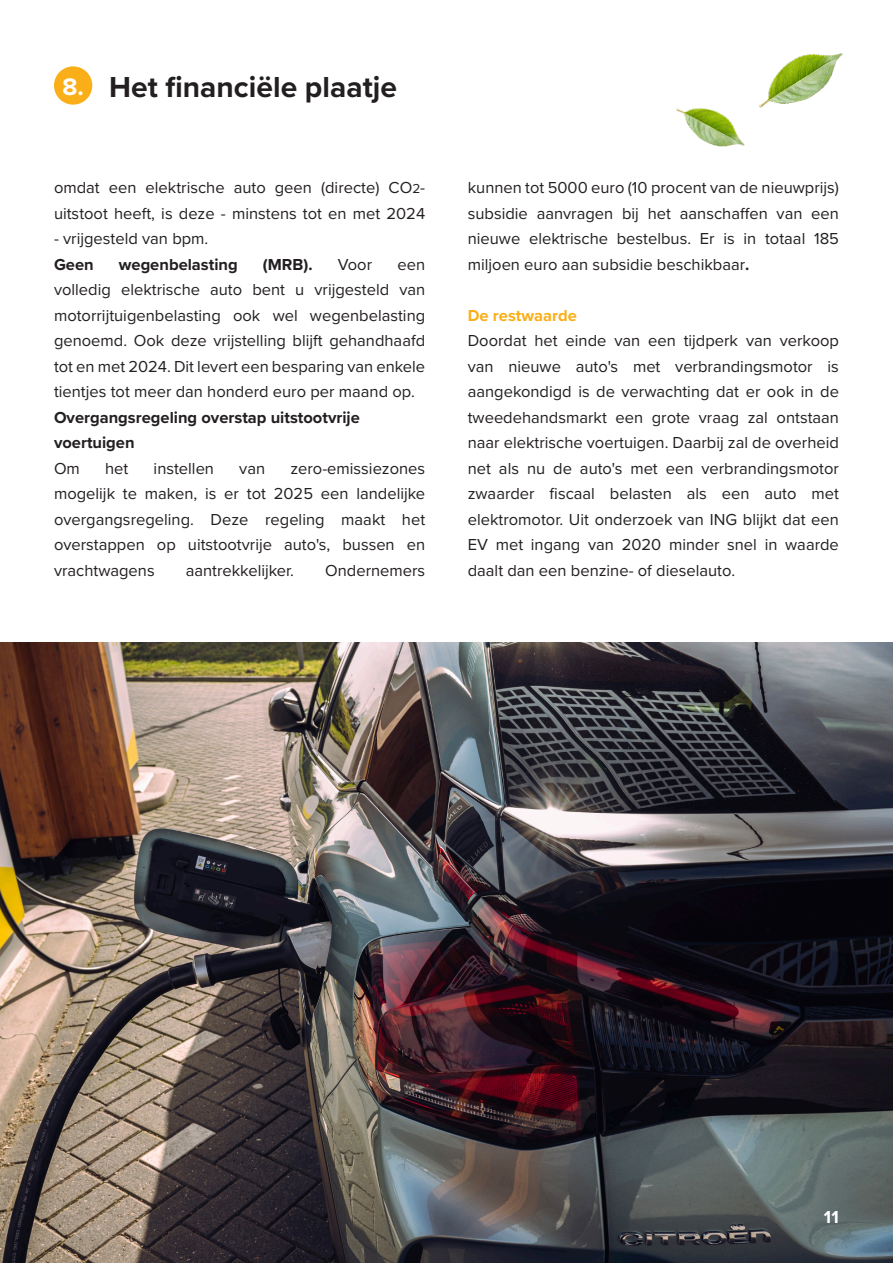
<style>
.page{position:relative;width:893px;height:1263px;background:#fff}
.page>*{position:absolute;margin:0;border:0;box-sizing:border-box;transform-origin:0 0}
.Koppen{font:700 30px "Proxima Nova";color:#231f20}
.t1{font:700 24.75px "Proxima Nova";color:#fff}
.t2{font:700 18px "Proxima Nova";color:#fff}
.t3{font:16.5px/25.5px "Proxima Nova";color:#231f20;text-align:justify}
.t4{font:700 16.5px/25.5px "Proxima Nova";color:#231f20}
.t5{font:700 16.5px "Proxima Nova";color:#faaf18}
.s1{font-size:13.5px}
.s2{font-weight:700}
</style>
<div class="page">
<img style="left:0;top:643px;width:893px;height:620px">
<div style="left:54px;top:66px;width:38px;height:39px;background:#faaf18;border-radius:50%"></div>
<img style="left:676px;top:53px;width:167px;height:94px">
<p class="t1" style="left:62px;top:69px;width:23px">8.</p>
<p class="Koppen" style="left:109px;top:65px;width:289px">Het financiële plaatje</p>
<p class="t3" style="left:54px;top:174px;width:373px">omdat een elektrische auto geen (directe) CO<span class="s1">2</span>- uitstoot heeft, is deze - minstens tot en met 2024</p>
<p class="t3" style="left:54px;top:225px;width:156px">- vrijgesteld van bpm.</p>
<p class="t4" style="left:54px;top:251px;width:41px">Geen</p>
<p class="t4" style="left:119px;top:251px;width:120px">wegenbelasting</p>
<p class="t4" style="left:263px;top:251px;width:51px">(MRB).</p>
<p class="t3" style="left:338px;top:251px;width:36px">Voor</p>
<p class="t3" style="left:54px;top:251px;width:373px;text-indent:344px">een volledig elektrische auto bent u vrijgesteld van motorrijtuigenbelasting ook wel wegenbelasting genoemd. Ook deze vrijstelling blijft gehandhaafd tot en met 2024. Dit levert een besparing van enkele tientjes tot meer dan honderd euro per maand op.</p>
<p class="t4" style="left:54px;top:404px;width:307px">Overgangsregeling overstap uitstootvrije voertuigen</p>
<p class="t3" style="left:54px;top:455px;width:27px">Om</p>
<p class="t3" style="left:105px;top:455px;width:25px">het</p>
<p class="t3" style="left:154px;top:455px;width:62px">instellen</p>
<p class="t3" style="left:239px;top:455px;width:27px">van</p>
<p class="t3" style="left:54px;top:455px;width:373px;text-indent:236px">zero-emissiezones mogelijk te maken, is er tot 2025 een landelijke overgangsregeling. Deze regeling maakt het overstappen op uitstootvrije auto's, bussen en vrachtwagens</p>
<p class="t3" style="left:186px;top:557px;width:110px">aantrekkelijker.</p>
<p class="t3" style="left:325px;top:557px;width:102px">Ondernemers</p>
<p class="t3" style="left:468px;top:174px;width:373px">kunnen tot 5000 euro (10 procent van de nieuwprijs) subsidie aanvragen bij het aanschaffen van een nieuwe elektrische bestelbus. Er is in totaal 185 miljoen euro aan subsidie beschikbaar<span class="s2">.</span></p>
<p class="t5" style="left:468px;top:303px;width:111px">De restwaarde</p>
<p class="t3" style="left:468px;top:327px;width:373px">Doordat het einde van een tijdperk van verkoop van nieuwe auto's met verbrandingsmotor is aangekondigd is de verwachting dat er ook in de tweedehandsmarkt een grote vraag zal ontstaan naar elektrische voertuigen. Daarbij zal de overheid net als nu de auto's met een verbrandingsmotor zwaarder fiscaal belasten als een auto met elektromotor. Uit onderzoek van ING blijkt dat een EV met ingang van 2020 minder snel in waarde daalt dan een benzine- of dieselauto.</p>
<p class="t2" style="left:824px;top:1204px;width:16px">11</p>
</div>
